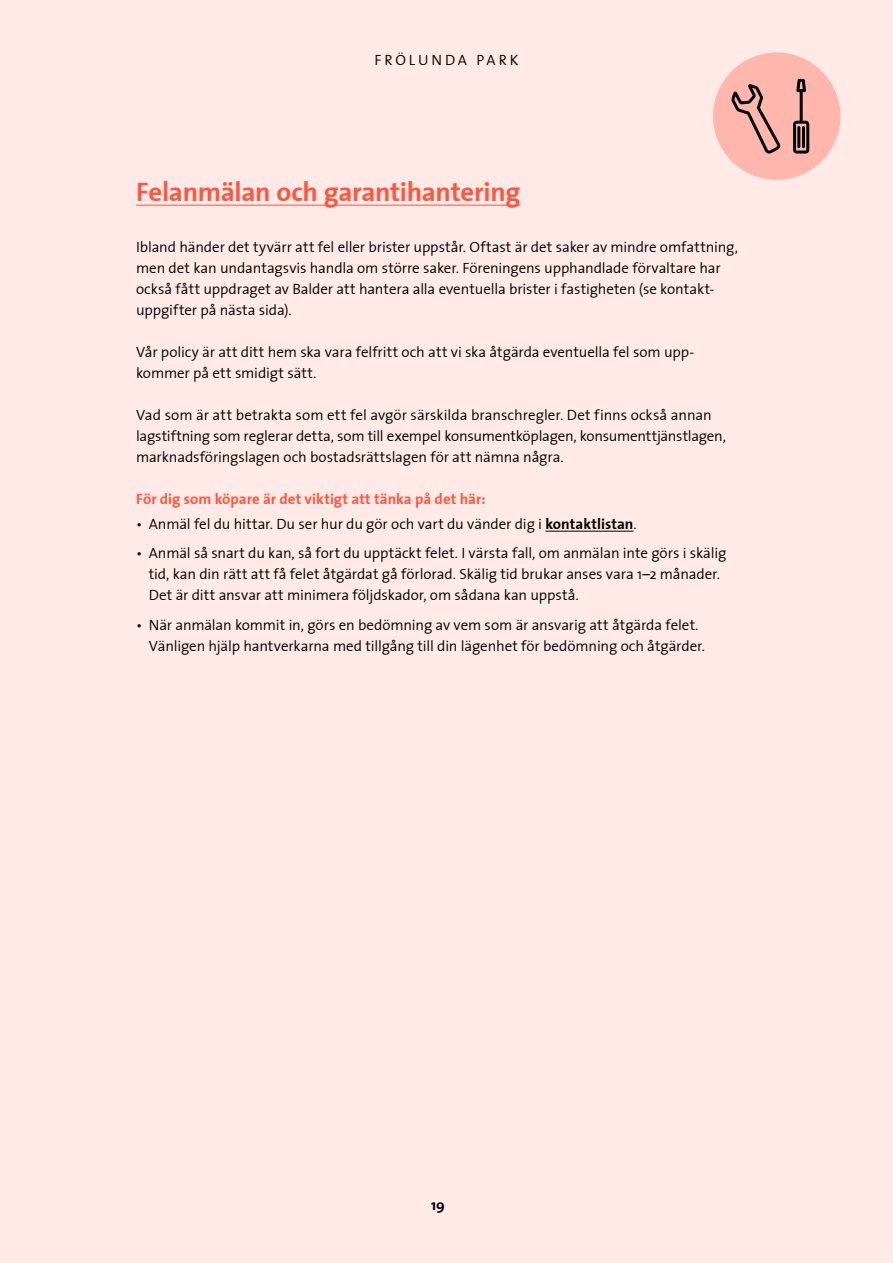
<style>
.page{position:relative;width:893px;height:1263px;background:#ffeae7}
.page>*{position:absolute;margin:0;border:0;box-sizing:border-box;transform-origin:0 0}
.t1{font:700 27px "The Sans";letter-spacing:-.015em;color:#ff563f}
.t2{font:300 15px/21px "The Sans";letter-spacing:-.01em;color:#000}
.t3{font:700 15px "The Sans";color:#ff563f}
.t4{font:300 15px "The Sans";letter-spacing:.19em;color:#000}
.t5{font:700 15px "The Sans";color:#000}
.s1{font-weight:700}
</style>
<div class="page">
<div style="left:713px;top:52px;width:127px;height:128px;background:#ffb7ad;border-radius:50%"></div>
<hr style="left:136px;top:205px;width:384px;height:1px;background:#ff563f">
<hr style="left:545px;top:531px;width:88px;height:1px;background:#000">
<svg style="left:731px;top:84px;width:49px;height:70px"></svg>
<svg style="left:793px;top:121px;width:16px;height:33px"></svg>
<hr style="left:797px;top:126px;width:3px;height:22px;background:#000;border-radius:2px">
<hr style="left:802px;top:126px;width:3px;height:22px;background:#000;border-radius:2px">
<svg style="left:796px;top:79px;width:10px;height:13px"></svg>
<hr style="left:800px;top:89px;width:3px;height:33px;background:#000;border-radius:2px">
<p class="t4" style="left:374px;top:48px;width:146px">FRÖLUNDA PARK</p>
<h1 class="t1" style="left:136px;top:169px;width:386px">Felanmälan och garantihantering</h1>
<p class="t2" style="left:136px;top:236px;width:603px">Ibland händer det tyvärr att fel eller brister uppstår. Oftast är det saker av mindre omfattning, men det kan undantagsvis handla om större saker. Föreningens upphandlade förvaltare har också fått uppdraget av Balder att hantera alla eventuella brister i fastigheten (se kontakt&shy;uppgifter på nästa sida).</p>
<p class="t2" style="left:136px;top:341px;width:558px">Vår policy är att ditt hem ska vara felfritt och att vi ska åtgärda eventuella fel som upp&shy;kommer på ett smidigt sätt.</p>
<p class="t2" style="left:136px;top:404px;width:591px">Vad som är att betrakta som ett fel avgör särskilda branschregler. Det finns också annan lagstiftning som reglerar detta, som till exempel konsumentköplagen, konsumenttjänstlagen, marknadsföringslagen och bostadsrättslagen för att nämna några.</p>
<p class="t3" style="left:136px;top:486px;width:351px">För dig som köpare är det viktigt att tänka på det här:</p>
<p class="t2" style="left:136px;top:513px;width:502px">• Anmäl fel du hittar. Du ser hur du gör och vart du vänder dig i <span class="s1">kontaktlistan</span>.</p>
<p class="t2" style="left:149px;top:542px;width:579px;text-indent:-13px">• Anmäl så snart du kan, så fort du upptäckt felet. I värsta fall, om anmälan inte görs i skälig tid, kan din rätt att få felet åtgärdat gå förlorad. Skälig tid brukar anses vara 1–2 månader.<br>Det är ditt ansvar att minimera följdskador, om sådana kan uppstå.</p>
<p class="t2" style="left:149px;top:614px;width:558px;text-indent:-13px">• När anmälan kommit in, görs en bedömning av vem som är ansvarig att åtgärda felet.<br>Vänligen hjälp hantverkarna med tillgång till din lägenhet för bedömning och åtgärder.</p>
<p class="t5" style="left:431px;top:1193px;width:15px">19</p>
</div>
